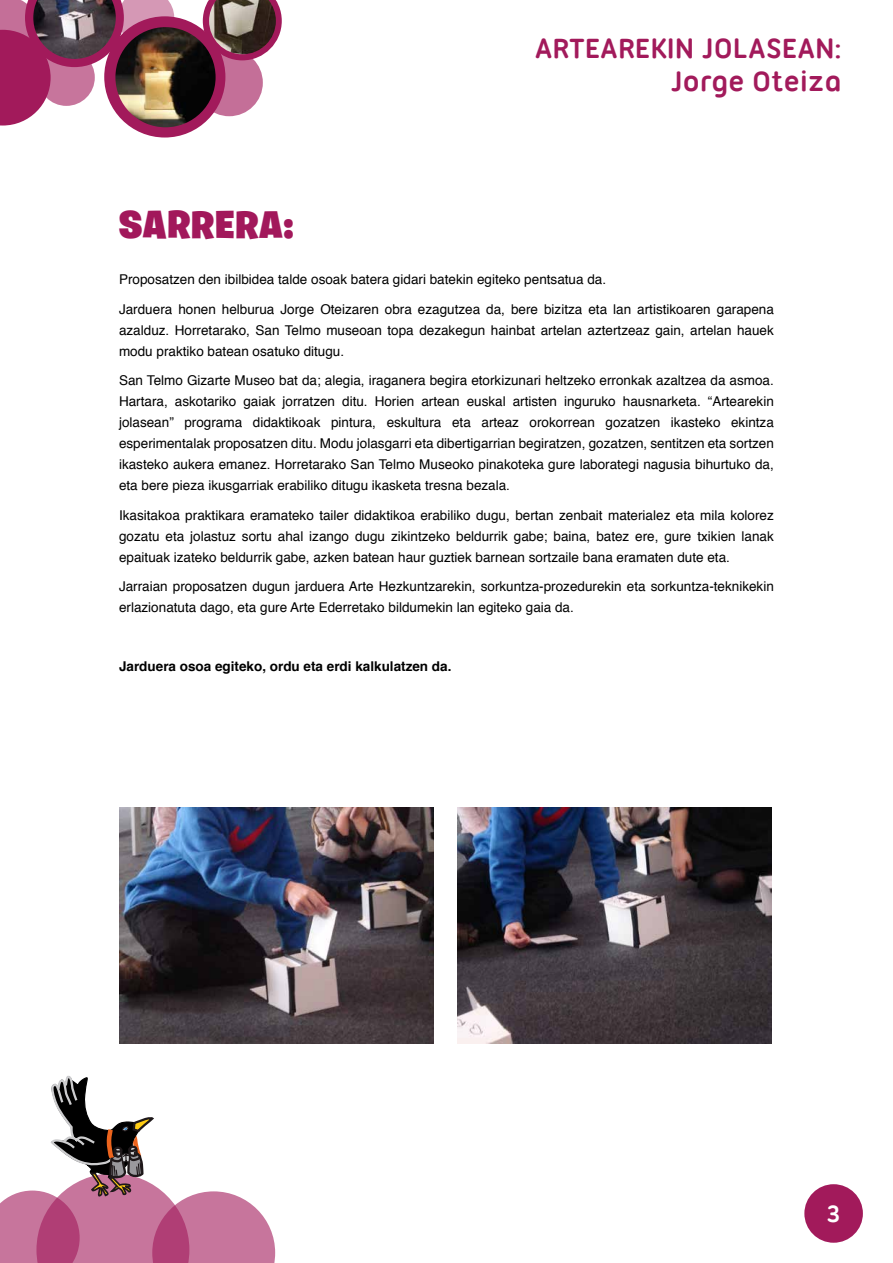
<style>
.page{position:relative;width:893px;height:1263px;background:#fff}
.page>*{position:absolute;margin:0;border:0;box-sizing:border-box;transform-origin:0 0}
.t1{font:900 39px "Burbank Big";letter-spacing:.025em;color:#a2185b}
.t2{font:700 30px/33px "Ubuntu Titling";color:#a21a5b;text-align:right}
.t3{font:700 25.5px "Ubuntu Titling";color:#fff}
.t4{font:13.5px/21px "Helvetica";color:#000}
.t5{font:700 13.5px "Helvetica";color:#000}
</style>
<div class="page">
<div style="left:804px;top:1184px;width:59px;height:59px;background:#a21a5b;border-radius:50%"></div>
<svg style="left:0;top:1076px;width:275px;height:187px"></svg>
<div style="left:104px;top:16px;width:121px;height:122px;background:#a21a5b;border-radius:50%"></div>
<svg style="left:203px;top:0;width:79px;height:59px"></svg>
<svg style="left:196px;top:49px;width:67px;height:67px;fill:#c46f98"></svg>
<img style="left:115px;top:27px;width:101px;height:100px;border-radius:50px">
<img style="left:0;top:0;width:174px;height:126px">
<img style="left:209px;top:0;width:67px;height:54px">
<img style="left:457px;top:808px;width:315px;height:236px">
<img style="left:119px;top:808px;width:315px;height:236px">
<h2 class="t2" style="left:535px;top:31px;width:309px">ARTEAREKIN JOLASEAN:<br>Jorge Oteiza</h2>
<h1 class="t1" style="left:119px;top:200px;width:176px">SARRERA:</h1>
<p class="t4" style="left:119px;top:265px;width:656px;line-height:29.5px">Proposatzen den ibilbidea talde osoak batera gidari batekin egiteko pentsatua da.<br>Jarduera honen helburua Jorge Oteizaren obra ezagutzea da, bere bizitza eta lan artistikoaren garapena</p>
<p class="t4" style="left:119px;top:320px;width:656px">azalduz. Horretarako, San Telmo museoan topa dezakegun hainbat artelan aztertzeaz gain, artelan hauek modu praktiko batean osatuko ditugu.</p>
<p class="t4" style="left:119px;top:370px;width:656px;text-align:justify">San Telmo Gizarte Museo bat da; alegia, iraganera begira etorkizunari heltzeko erronkak azaltzea da asmoa.<br>Hartara, askotariko gaiak jorratzen ditu. Horien artean euskal artisten inguruko hausnarketa. “Artearekin jolasean” programa didaktikoak pintura, eskultura eta arteaz orokorrean gozatzen ikasteko ekintza esperimentalak proposatzen ditu. Modu jolasgarri eta dibertigarrian begiratzen, gozatzen, sentitzen eta sortzen ikasteko aukera emanez. Horretarako San Telmo Museoko pinakoteka gure laborategi nagusia bihurtuko da, eta bere pieza ikusgarriak erabiliko ditugu ikasketa tresna bezala.</p>
<p class="t4" style="left:119px;top:505px;width:656px;text-align:justify">Ikasitakoa praktikara eramateko tailer didaktikoa erabiliko dugu, bertan zenbait materialez eta mila kolorez gozatu eta jolastuz sortu ahal izango dugu zikintzeko beldurrik gabe; baina, batez ere, gure txikien lanak epaituak izateko beldurrik gabe, azken batean haur guztiek barnean sortzaile bana eramaten dute eta.</p>
<p class="t4" style="left:119px;top:576px;width:656px">Jarraian proposatzen dugun jarduera Arte Hezkuntzarekin, sorkuntza-prozedurekin eta sorkuntza-teknikekin erlazionatuta dago, eta gure Arte Ederretako bildumekin lan egiteko gaia da.</p>
<p class="t5" style="left:119px;top:656px;width:334px">Jarduera osoa egiteko, ordu eta erdi kalkulatzen da.</p>
<h3 class="t3" style="left:827px;top:1198px;width:15px">3</h3>
</div>
